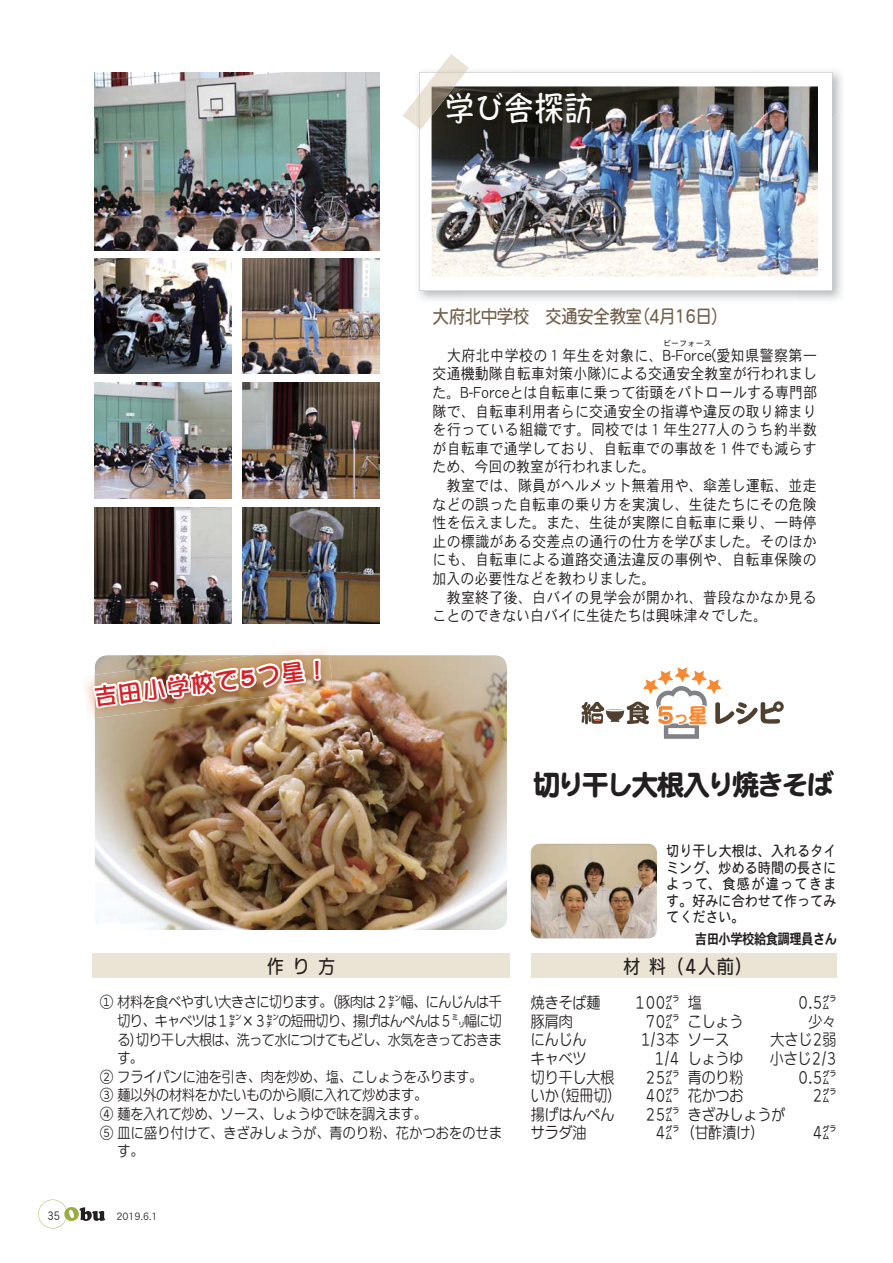
<style>
.page{position:relative;width:893px;height:1263px;background:#fff}
.page>*{position:absolute;margin:0;border:0;box-sizing:border-box;transform-origin:0 0}
.t1{font:33px "DF Hannotate Std N W7 90 msp RKSJ H";color:#fff;scale:.9 1}
.t2{font:28.95px "DF Maru Gothic Pro 5 W9 90 msp RKSJ H";letter-spacing:-.11em;color:#231f20;scale:.96 1}
.t3{font:22.8px "DFPOP1 Std W7 90 msp RKSJ H";color:#d2232a}
.t4{font:18.6px "DFHS Maru Gothic R Pro 6 N W4 90 msp RKSJ H";letter-spacing:-.04em;color:#72604b;scale:.9 1}
.t5{font:18.6px "DFUD Maru Gothic Std N W6 90 msp RKSJ H";color:#231f20;scale:.9 1}
.t6{font:15.45px/18.6px "DFHS Gothic R Pro 6 N W3 90 msp RKSJ H";letter-spacing:.02em;color:#231f20;scale:.9 1}
.t7{font:15.45px "DFUD Maru Gothic Std N W4 90 msp RKSJ V";color:#231f20;scale:.9 1}
.t8{font:14.4px "DFUD Maru Gothic Std N W4 90 msp RKSJ V";letter-spacing:-.01em;color:#231f20;scale:.9 1}
.t9{font:14.4px "DFUD Maru Gothic Std N W4 90 msp RKSJ V";letter-spacing:-.03em;color:#231f20;scale:.9 1}
.t10{font:14.4px/16.5px "DFHS Maru Gothic R Pro 6 N W4 90 msp RKSJ H";letter-spacing:.005em;color:#231f20;text-align:justify;scale:.9 1}
.t11{font:14.4px "DFUD Maru Gothic Std N W4 90 msp RKSJ V";letter-spacing:-.05em;color:#231f20;scale:.9 1}
.t12{font:14.4px "DFUD Maru Gothic Std N W4 90 msp RKSJ V";letter-spacing:.025em;color:#231f20;scale:.9 1}
.t13{font:14.4px "DFHS Gothic R Pro 6 N W7 90 msp RKSJ H";letter-spacing:-.05em;color:#231f20;scale:.86 1}
.t14{font:11.85px "DFHS Gothic R Pro 6 N W3 90 msp RKSJ H";color:#231f20;scale:.9 1}
.t15{font:10.35px "DFHS Gothic R Pro 6 N W3 90 msp RKSJ H";color:#231f20}
.t16{font:7.8px "DFHS Gothic R Pro 6 N W3 90 msp RKSJ H";letter-spacing:.055em;color:#231f20}
</style>
<div class="page">
<img style="left:469px;top:71px;width:373px;height:44px">
<svg style="left:419px;top:72px;width:413px;height:219px"></svg>
<img style="left:431px;top:86px;width:387px;height:191px">
<img style="left:243px;top:508px;width:136px;height:115px">
<img style="left:243px;top:258px;width:136px;height:116px">
<img style="left:95px;top:72px;width:284px;height:179px">
<svg style="left:403px;top:54px;width:66px;height:76px"></svg>
<img style="left:431px;top:86px;width:23px;height:30px">
<img style="left:95px;top:508px;width:136px;height:115px">
<img style="left:95px;top:258px;width:136px;height:116px">
<img style="left:95px;top:383px;width:136px;height:116px">
<img style="left:243px;top:383px;width:136px;height:116px">
<svg style="left:773px;top:701px;width:11px;height:11px"></svg>
<svg style="left:581px;top:667px;width:199px;height:72px"></svg>
<img style="left:95px;top:655px;width:412px;height:275px;border-radius:12px">
<div style="left:531px;top:954px;width:305px;height:24px;background:#eae4d5"></div>
<img style="left:531px;top:844px;width:126px;height:94px;border-radius:9px">
<img style="left:324px;top:655px;width:9px;height:63px">
<img style="left:90px;top:647px;width:234px;height:105px">
<div style="left:92px;top:954px;width:418px;height:24px;background:#eae4d5"></div>
<svg style="left:38px;top:1200px;width:67px;height:28px"></svg>
<h1 class="t1" style="left:445px;top:95px;width:167px">学び舎探訪</h1>
<p class="t4" style="left:433px;top:309px;width:330px">大府北中学校　交通安全教室（4月16日）</p>
<h3 class="t3" style="left:93px;top:688px;width:237px;rotate:-7deg">吉田小学校で5つ星！</h3>
<p class="t5" style="left:267px;top:959px;width:77px">作 り 方</p>
<p class="t16" style="left:663px;top:341px;width:50px">ビーフォース</p>
<p class="t6" style="left:433px;top:366px;width:429px">交通機動隊自転車対策小隊)による交通安全教室が行われました。B-Forceとは自転車に乗って街頭をパトロールする専門部隊で、自転車利用者らに交通安全の指導や違反の取り締まりを行っている組織です。同校では１年生277人のうち約半数が自転車で通学しており、自転車での事故を１件でも減らすため、今回の教室が行われました。<br>　教室では、隊員がヘルメット無着用や、傘差し運転、並走などの誤った自転車の乗り方を実演し、生徒たちにその危険性を伝えました。また、生徒が実際に自転車に乗り、一時停止の標識がある交差点の通行の仕方を学びました。そのほかにも、自転車による道路交通法違反の事例や、自転車保険の加入の必要性などを教わりました。<br>　教室終了後、白バイの見学会が開かれ、普段なかなか見ることのできない白バイに生徒たちは興味津々でした。</p>
<p class="t6" style="left:433px;top:348px;width:428px">　大府北中学校の１年生を対象に、B-Force(愛知県警察第一</p>
<h2 class="t2" style="left:533px;top:773px;width:315px">切り干し大根入り焼きそば</h2>
<p class="t10" style="left:666px;top:845px;width:191px">切り干し大根は、入れるタイミング、炒める時間の長さによって、食感が違ってきます。好みに合わせて作ってみてください。</p>
<p class="t13" style="left:695px;top:933px;width:167px">吉田小学校給食調理員さん</p>
<p class="t5" style="left:623px;top:959px;width:145px">材 料 （4人前）</p>
<p class="t9" style="left:100px;top:997px;width:448px">① 材料を食べやすい大きさに切ります。（豚肉は２㌢幅、にんじんは千</p>
<p class="t11" style="left:118px;top:1015px;width:429px">切り、キャベツは１㌢×３㌢の短冊切り、揚げはんぺんは５㍉幅に切</p>
<p class="t9" style="left:118px;top:1034px;width:428px">る）切り干し大根は、洗って水につけてもどし、水気をきっておきま</p>
<p class="t8" style="left:118px;top:1052px;width:30px">す。</p>
<p class="t8" style="left:100px;top:1071px;width:426px">② フライパンに油を引き、肉を炒め、塩、こしょうをふります。</p>
<p class="t8" style="left:100px;top:1090px;width:365px">③ 麺以外の材料をかたいものから順に入れて炒めます。</p>
<p class="t8" style="left:100px;top:1108px;width:364px">④ 麺を入れて炒め、ソース、しょうゆで味を調えます。</p>
<p class="t12" style="left:100px;top:1127px;width:448px">⑤ 皿に盛り付けて、きざみしょうが、青のり粉、花かつおをのせま</p>
<p class="t8" style="left:117px;top:1145px;width:30px">す。</p>
<p class="t14" style="left:47px;top:1211px;width:15px">35</p>
<p class="t15" style="left:116px;top:1212px;width:43px">2019.6.1</p>
<p class="t7" style="left:531px;top:997px;width:79px">焼きそば麺</p>
<p class="t7" style="left:635px;top:997px;width:51px">100㌘</p>
<p class="t7" style="left:531px;top:1015px;width:48px">豚肩肉</p>
<p class="t7" style="left:645px;top:1015px;width:40px">70㌘</p>
<p class="t7" style="left:531px;top:1034px;width:63px">にんじん</p>
<p class="t7" style="left:641px;top:1034px;width:45px">1/3本</p>
<p class="t7" style="left:531px;top:1052px;width:63px">キャベツ</p>
<p class="t7" style="left:655px;top:1052px;width:29px">1/4</p>
<p class="t7" style="left:531px;top:1071px;width:94px">切り干し大根</p>
<p class="t7" style="left:645px;top:1071px;width:40px">25㌘</p>
<p class="t7" style="left:531px;top:1090px;width:102px">いか（短冊切）</p>
<p class="t7" style="left:645px;top:1090px;width:40px">40㌘</p>
<p class="t7" style="left:531px;top:1108px;width:94px">揚げはんぺん</p>
<p class="t7" style="left:645px;top:1108px;width:40px">25㌘</p>
<p class="t7" style="left:531px;top:1127px;width:63px">サラダ油</p>
<p class="t7" style="left:655px;top:1127px;width:123px">4㌘（甘酢漬け）</p>
<p class="t7" style="left:688px;top:997px;width:17px">塩</p>
<p class="t7" style="left:798px;top:997px;width:44px">0.5㌘</p>
<p class="t7" style="left:688px;top:1015px;width:63px">こしょう</p>
<p class="t7" style="left:808px;top:1015px;width:32px">少々</p>
<p class="t7" style="left:688px;top:1034px;width:48px">ソース</p>
<p class="t7" style="left:770px;top:1034px;width:75px">大さじ2弱</p>
<p class="t7" style="left:688px;top:1052px;width:63px">しょうゆ</p>
<p class="t7" style="left:770px;top:1052px;width:76px">小さじ2/3</p>
<p class="t7" style="left:688px;top:1071px;width:63px">青のり粉</p>
<p class="t7" style="left:798px;top:1071px;width:44px">0.5㌘</p>
<p class="t7" style="left:688px;top:1090px;width:63px">花かつお</p>
<p class="t7" style="left:812px;top:1090px;width:28px">2㌘</p>
<p class="t7" style="left:688px;top:1108px;width:110px">きざみしょうが</p>
<p class="t7" style="left:812px;top:1127px;width:28px">4㌘</p>
</div>
